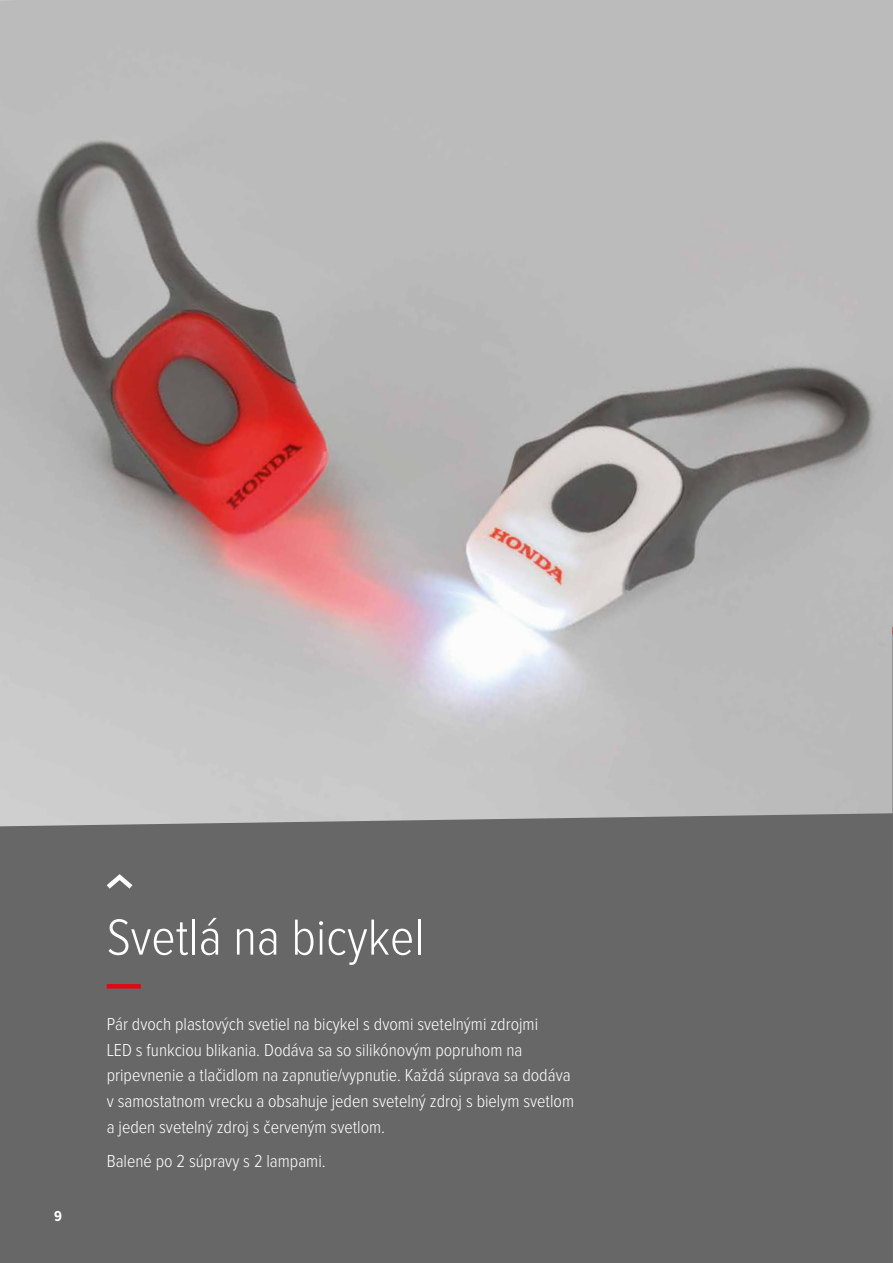
<style>
.page{position:relative;width:893px;height:1263px;background:#fff}
.page>*{position:absolute;margin:0;border:0;box-sizing:border-box;transform-origin:0 0}
.t1{font:300 52.5px "Proxima Nova Cond";color:#fff}
.t2{font:300 18px/25.5px "Proxima Nova Cond";color:#fff;text-align:right}
.t3{font:700 15px "Proxima Nova Cond";color:#fff}
</style>
<div class="page">
<img style="left:0;top:0;width:893px;height:813px">
<div style="left:0;top:813px;width:892px;height:450px;background:#666766"></div>
<svg style="left:107px;top:984px;width:34px;height:4px"></svg>
<svg style="left:102px;top:871px;width:35px;height:22px"></svg>
<hr style="left:892px;top:630px;width:1px;height:633px;background:#666766">
<svg style="left:885px;top:603px;width:8px;height:35px"></svg>
<p class="t3" style="left:54px;top:1205px;width:9px">9</p>
<p class="t3" style="left:54px;top:1205px;width:9px">8</p>
<h1 class="t1" style="left:107px;top:913px;width:319px">Svetlá na bicykel</h1>
<p class="t2" style="left:107px;top:1012px;width:469px;text-align:left">Pár dvoch plastových svetiel na bicykel s dvomi svetelnými zdrojmi<br>LED s funkciou blikania. Dodáva sa so silikónovým popruhom na pripevnenie a tlačidlom na zapnutie/vypnutie. Každá súprava sa dodáva v samostatnom vrecku a obsahuje jeden svetelný zdroj s bielym svetlom a jeden svetelný zdroj s červeným svetlom.</p>
<p class="t2" style="left:107px;top:1148px;width:220px">Balené po 2 súpravy s 2 lampami.</p>
<p class="t2" style="left:115px;top:1012px;width:306px">Doprajte si dávku espressa v týchto štýlových šálkach. B ele šálky zdobí sivý vzor pneumatiky a červ é logo Honda. Ku každej šálke je biely tanierik. Vyrob né z keramiky.</p>
</div>
